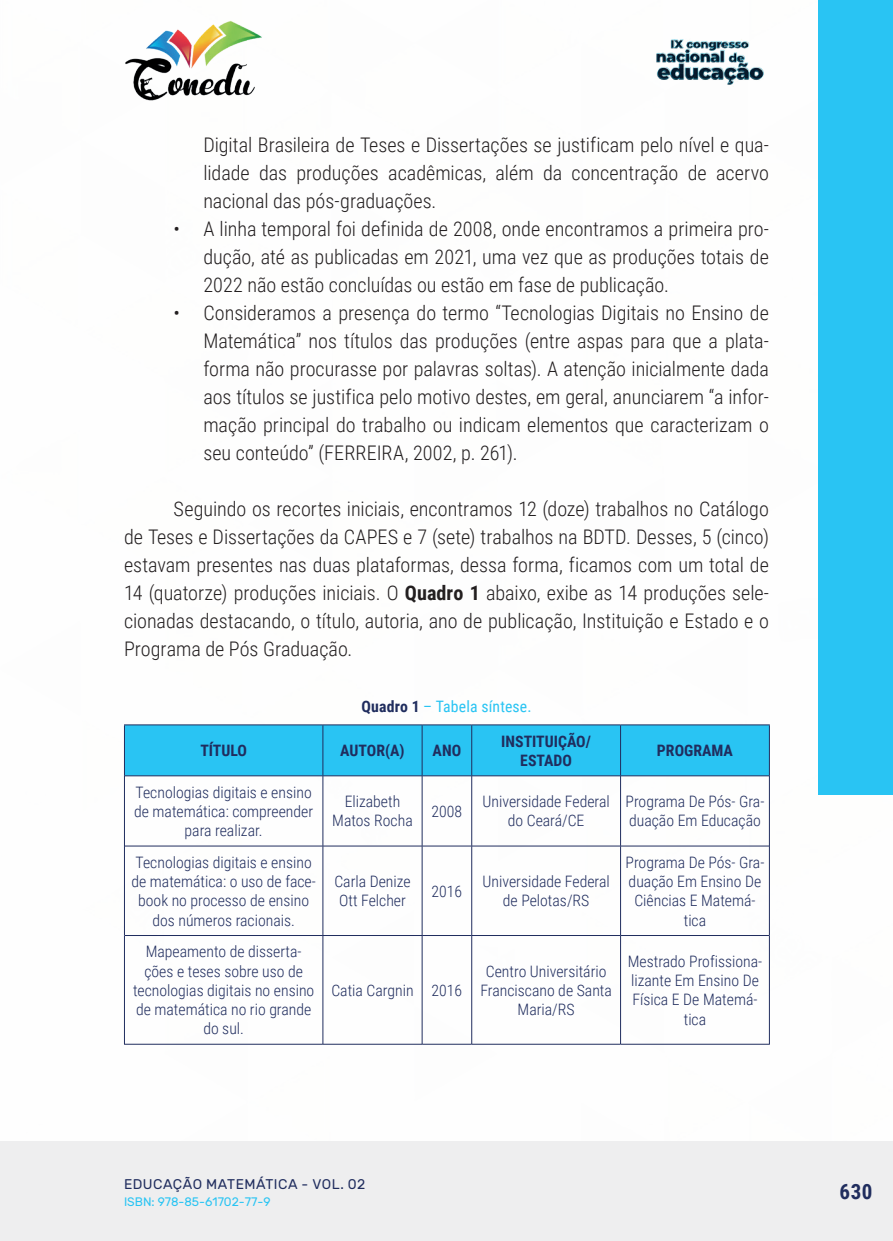
<style>
.page{position:relative;width:893px;height:1241px;background:#fff}
.page>*{position:absolute;margin:0;border:0;box-sizing:border-box;transform-origin:0 0}
.t1{font:700 21px "Roboto Condensed";color:#202d5e}
._9_CORPO{font:300 20.12px/28px "Roboto Condensed";color:#231f20;text-align:justify}
._20_CELULAS{font:300 15.75px/19.2px "Roboto Condensed";color:#202d5e;text-align:center}
._20_CELULAS-2{font:700 15.75px/19.2px "Roboto Condensed";color:#202d5e;text-align:center}
._14_LEGENDAS{font:15.75px "Roboto Condensed";letter-spacing:.01em;color:#29c4f3}
.t2{font:14px "Rubik";letter-spacing:.035em;color:#202d5e}
.t3{font:12.25px "Rubik";color:#29c4f3}
.s1{font-weight:700}
.s2{font-weight:700;color:#202d5e}
</style>
<div class="page">
<div style="left:0;top:1141px;width:893px;height:99px;background:#eeeeef"></div>
<div style="left:819px;top:0;width:74px;height:794px;background:#29c4f3"></div>
<img style="left:125px;top:20px;width:137px;height:81px">
<img style="left:656px;top:39px;width:108px;height:46px">
<div style="left:125px;top:725px;width:644px;height:50px;background:#29c4f3"></div>
<hr style="left:323px;top:725px;width:1px;height:50px;background:#202d5e">
<hr style="left:422px;top:725px;width:1px;height:50px;background:#202d5e">
<hr style="left:471px;top:725px;width:1px;height:50px;background:#202d5e">
<hr style="left:620px;top:725px;width:1px;height:50px;background:#202d5e">
<hr style="left:125px;top:775px;width:198px;height:1px;background:#202d5e">
<hr style="left:323px;top:775px;width:99px;height:1px;background:#202d5e">
<hr style="left:323px;top:776px;width:1px;height:69px;background:#202d5e">
<hr style="left:422px;top:775px;width:50px;height:1px;background:#202d5e">
<hr style="left:422px;top:776px;width:1px;height:69px;background:#202d5e">
<hr style="left:472px;top:775px;width:149px;height:1px;background:#202d5e">
<hr style="left:471px;top:776px;width:1px;height:69px;background:#202d5e">
<hr style="left:621px;top:775px;width:148px;height:1px;background:#202d5e">
<hr style="left:620px;top:776px;width:1px;height:69px;background:#202d5e">
<hr style="left:125px;top:845px;width:198px;height:1px;background:#202d5e">
<hr style="left:323px;top:845px;width:99px;height:1px;background:#202d5e">
<hr style="left:323px;top:846px;width:1px;height:89px;background:#202d5e">
<hr style="left:422px;top:845px;width:50px;height:1px;background:#202d5e">
<hr style="left:422px;top:846px;width:1px;height:89px;background:#202d5e">
<hr style="left:472px;top:845px;width:149px;height:1px;background:#202d5e">
<hr style="left:471px;top:846px;width:1px;height:89px;background:#202d5e">
<hr style="left:621px;top:845px;width:148px;height:1px;background:#202d5e">
<hr style="left:620px;top:846px;width:1px;height:89px;background:#202d5e">
<hr style="left:125px;top:935px;width:198px;height:1px;background:#202d5e">
<hr style="left:323px;top:935px;width:99px;height:1px;background:#202d5e">
<hr style="left:323px;top:935px;width:1px;height:108px;background:#202d5e">
<hr style="left:422px;top:935px;width:50px;height:1px;background:#202d5e">
<hr style="left:422px;top:935px;width:1px;height:108px;background:#202d5e">
<hr style="left:472px;top:935px;width:149px;height:1px;background:#202d5e">
<hr style="left:471px;top:935px;width:1px;height:108px;background:#202d5e">
<hr style="left:621px;top:935px;width:148px;height:1px;background:#202d5e">
<hr style="left:620px;top:935px;width:1px;height:108px;background:#202d5e">
<hr style="left:124px;top:1043px;width:199px;height:1px;background:#202d5e">
<hr style="left:323px;top:1043px;width:99px;height:1px;background:#202d5e">
<hr style="left:422px;top:1043px;width:50px;height:1px;background:#202d5e">
<hr style="left:472px;top:1043px;width:149px;height:1px;background:#202d5e">
<hr style="left:621px;top:1043px;width:149px;height:1px;background:#202d5e">
<hr style="left:124px;top:724px;width:199px;height:1px;background:#202d5e">
<hr style="left:124px;top:725px;width:1px;height:50px;background:#202d5e">
<hr style="left:323px;top:724px;width:99px;height:1px;background:#202d5e">
<hr style="left:422px;top:724px;width:50px;height:1px;background:#202d5e">
<hr style="left:472px;top:724px;width:149px;height:1px;background:#202d5e">
<hr style="left:621px;top:724px;width:149px;height:1px;background:#202d5e">
<hr style="left:769px;top:725px;width:1px;height:50px;background:#202d5e">
<hr style="left:124px;top:775px;width:1px;height:70px;background:#202d5e">
<hr style="left:769px;top:775px;width:1px;height:70px;background:#202d5e">
<hr style="left:124px;top:845px;width:1px;height:90px;background:#202d5e">
<hr style="left:769px;top:845px;width:1px;height:90px;background:#202d5e">
<hr style="left:124px;top:935px;width:1px;height:108px;background:#202d5e">
<hr style="left:769px;top:935px;width:1px;height:108px;background:#202d5e">
<p class="_9_CORPO" style="left:203px;top:130px;width:567px">Digital Brasileira de Teses e Dissertações se justificam pelo nível e qua&shy;lidade das produções acadêmicas, além da concentração de acervo nacional das pós-graduações.</p>
<p class="_9_CORPO" style="left:203px;top:214px;width:567px;text-indent:-30px">• A linha temporal foi definida de 2008, onde encontramos a primeira pro&shy;dução, até as publicadas em 2021, uma vez que as produções totais de 2022 não estão concluídas ou estão em fase de publicação.</p>
<p class="_9_CORPO" style="left:203px;top:298px;width:567px;text-indent:-30px">• Consideramos a presença do termo “Tecnologias Digitais no Ensino de Matemática” nos títulos das produções (entre aspas para que a plata&shy;forma não procurasse por palavras soltas). A atenção inicialmente dada aos títulos se justifica pelo motivo destes, em geral, anunciarem “a infor&shy;mação principal do trabalho ou indicam elementos que caracterizam o seu conteúdo” (FERREIRA, 2002, p. 261).</p>
<p class="_9_CORPO" style="left:124px;top:494px;width:646px;text-indent:50px">Seguindo os recortes iniciais, encontramos 12 (doze) trabalhos no Catálogo de Teses e Dissertações da CAPES e 7 (sete) trabalhos na BDTD. Desses, 5 (cinco) estavam presentes nas duas plataformas, dessa forma, ficamos com um total de 14 (quatorze) produções iniciais. O <span class="s1">Quadro 1</span> abaixo, exibe as 14 produções sele&shy;cionadas destacando, o título, autoria, ano de publicação, Instituição e Estado e o Programa de Pós Graduação.</p>
<p class="_14_LEGENDAS" style="left:361px;top:695px;width:172px"><span class="s2">Quadro 1</span> – Tabela síntese.</p>
<p class="_20_CELULAS-2" style="left:200px;top:740px;width:48px">TÍTULO</p>
<p class="_20_CELULAS-2" style="left:340px;top:740px;width:66px">AUTOR(A)</p>
<p class="_20_CELULAS-2" style="left:433px;top:740px;width:30px">ANO</p>
<p class="_20_CELULAS-2" style="left:501px;top:730px;width:91px">INSTITUIÇÃO/<br>ESTADO</p>
<p class="_20_CELULAS-2" style="left:657px;top:740px;width:78px">PROGRAMA</p>
<p class="_20_CELULAS" style="left:134px;top:781px;width:180px">Tecnologias digitais e ensino de matemática: compreender para realizar.</p>
<p class="_20_CELULAS" style="left:332px;top:791px;width:82px">Elizabeth<br>Matos Rocha</p>
<p class="_20_CELULAS" style="left:432px;top:800px;width:32px">2008</p>
<p class="_20_CELULAS" style="left:483px;top:791px;width:129px">Universidade Federal do Ceará/CE</p>
<p class="_20_CELULAS" style="left:625px;top:791px;width:140px;text-align:left">Programa De Pós- Gra&shy;duação Em Educação</p>
<p class="_20_CELULAS" style="left:132px;top:851px;width:186px">Tecnologias digitais e ensino de matemática: o uso de face&shy;book no processo de ensino dos números racionais.</p>
<p class="_20_CELULAS" style="left:625px;top:851px;width:140px">Programa De Pós- Gra&shy;duação Em Ensino De<br>Ciências E Matemá&shy;tica</p>
<p class="_20_CELULAS" style="left:334px;top:871px;width:78px">Carla Denize<br>Ott Felcher</p>
<p class="_20_CELULAS" style="left:432px;top:880px;width:32px">2016</p>
<p class="_20_CELULAS" style="left:483px;top:871px;width:129px">Universidade Federal de Pelotas/RS</p>
<p class="_20_CELULAS" style="left:133px;top:941px;width:183px">Mapeamento de disserta&shy;ções e teses sobre uso de tecnologias digitais no ensino de matemática no rio grande do sul.</p>
<p class="_20_CELULAS" style="left:331px;top:979px;width:84px">Catia Cargnin</p>
<p class="_20_CELULAS" style="left:432px;top:979px;width:32px">2016</p>
<p class="_20_CELULAS" style="left:480px;top:960px;width:133px">Centro Universitário<br>Franciscano de Santa<br>Maria/RS</p>
<p class="_20_CELULAS" style="left:628px;top:950px;width:136px">Mestrado Profissiona&shy;lizante Em Ensino De<br>Física E De Matemá&shy;tica</p>
<p class="t2" style="left:124px;top:1175px;width:243px">EDUCAÇÃO MATEMÁTICA - VOL. 02</p>
<p class="t3" style="left:124px;top:1194px;width:148px">ISBN: 978-85-61702-77-9</p>
<p class="t1" style="left:839px;top:1176px;width:34px">630</p>
</div>
